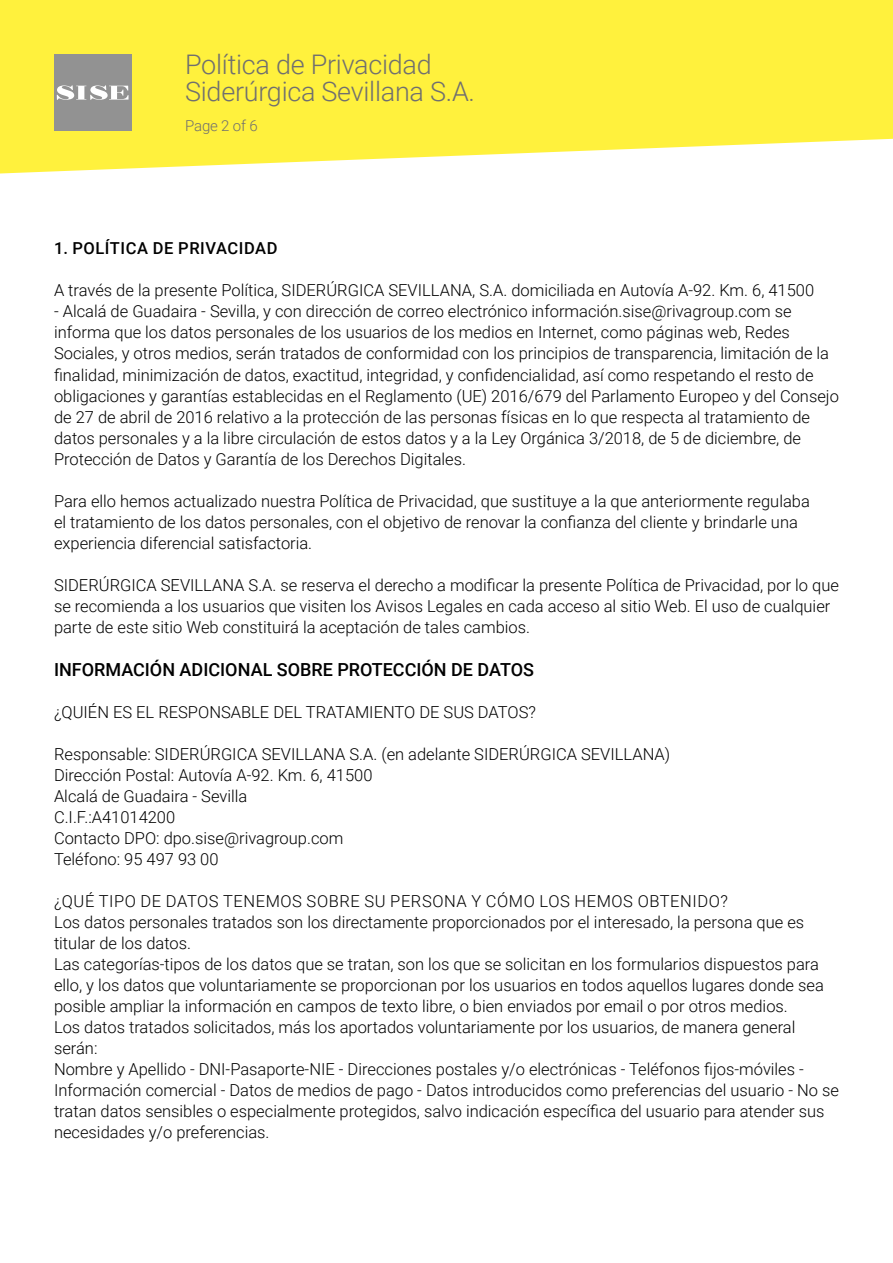
<style>
.page{position:relative;width:893px;height:1263px;background:#fff}
.page>*{position:absolute;margin:0;border:0;box-sizing:border-box;transform-origin:0 0}
.t1{font:300 27px/27px "Roboto";letter-spacing:-.01em;color:#706f6f}
.t2{font:500 18px "Roboto";color:#000}
.t3{font:300 16.5px/21px "Roboto";color:#000}
.t4{font:500 16.5px "Roboto";letter-spacing:.035em;color:#000}
.t5{font:300 15px "Roboto";letter-spacing:-.01em;color:#706f6f}
</style>
<div class="page">
<svg style="left:0;top:0;width:893px;height:173px;background:#fef250"></svg>
<div style="left:54px;top:54px;width:77px;height:77px;background:#929292"></div>
<svg style="left:57px;top:85px;width:72px;height:15px"></svg>
<h1 class="t1" style="left:185px;top:50px;width:291px">Política de Privacidad<br>Siderúrgica Sevillana S.A.</h1>
<p class="t5" style="left:185px;top:115px;width:74px">Page 2 of 6</p>
<p class="t4" style="left:54px;top:237px;width:225px">1. POLÍTICA DE PRIVACIDAD</p>
<p class="t3" style="left:54px;top:279px;width:762px">A través de la presente Política, SIDERÚRGICA SEVILLANA, S.A. domiciliada en Autovía A-92. Km. 6, 41500</p>
<p class="t3" style="left:54px;top:300px;width:786px">- Alcalá de Guadaira - Sevilla, y con dirección de correo electrónico información.sise@rivagroup.com se informa que los datos personales de los usuarios de los medios en Internet, como páginas web, Redes Sociales, y otros medios, serán tratados de conformidad con los principios de transparencia, limitación de la finalidad, minimización de datos, exactitud, integridad, y confidencialidad, así como respetando el resto de obligaciones y garantías establecidas en el Reglamento (UE) 2016/679 del Parlamento Europeo y del Consejo de 27 de abril de 2016 relativo a la protección de las personas físicas en lo que respecta al tratamiento de datos personales y a la libre circulación de estos datos y a la Ley Orgánica 3/2018, de 5 de diciembre, de Protección de Datos y Garantía de los Derechos Digitales.</p>
<p class="t3" style="left:54px;top:489px;width:757px">Para ello hemos actualizado nuestra Política de Privacidad, que sustituye a la que anteriormente regulaba el tratamiento de los datos personales, con el objetivo de renovar la confianza del cliente y brindarle una experiencia diferencial satisfactoria.</p>
<p class="t3" style="left:54px;top:573px;width:786px">SIDERÚRGICA SEVILLANA S.A. se reserva el derecho a modificar la presente Política de Privacidad, por lo que se recomienda a los usuarios que visiten los Avisos Legales en cada acceso al sitio Web. El uso de cualquier parte de este sitio Web constituirá la aceptación de tales cambios.</p>
<p class="t2" style="left:54px;top:657px;width:482px">INFORMACIÓN ADICIONAL SOBRE PROTECCIÓN DE DATOS</p>
<p class="t3" style="left:54px;top:701px;width:483px">¿QUIÉN ES EL RESPONSABLE DEL TRATAMIENTO DE SUS DATOS?</p>
<p class="t3" style="left:54px;top:743px;width:618px">Responsable: SIDERÚRGICA SEVILLANA S.A. (en adelante SIDERÚRGICA SEVILLANA)<br>Dirección Postal: Autovía A-92. Km. 6, 41500<br>Alcalá de Guadaira - Sevilla<br>C.I.F.:A41014200<br>Contacto DPO: dpo.sise@rivagroup.com<br>Teléfono: 95 497 93 00</p>
<p class="t3" style="left:54px;top:890px;width:786px">¿QUÉ TIPO DE DATOS TENEMOS SOBRE SU PERSONA Y CÓMO LOS HEMOS OBTENIDO?<br>Los datos personales tratados son los directamente proporcionados por el interesado, la persona que es titular de los datos.<br>Las categorías-tipos de los datos que se tratan, son los que se solicitan en los formularios dispuestos para ello, y los datos que voluntariamente se proporcionan por los usuarios en todos aquellos lugares donde sea posible ampliar la información en campos de texto libre, o bien enviados por email o por otros medios.<br>Los datos tratados solicitados, más los aportados voluntariamente por los usuarios, de manera general serán:<br>Nombre y Apellido - DNI-Pasaporte-NIE - Direcciones postales y/o electrónicas - Teléfonos fijos-móviles - Información comercial - Datos de medios de pago - Datos introducidos como preferencias del usuario - No se tratan datos sensibles o especialmente protegidos, salvo indicación específica del usuario para atender sus necesidades y/o preferencias.</p>
</div>
